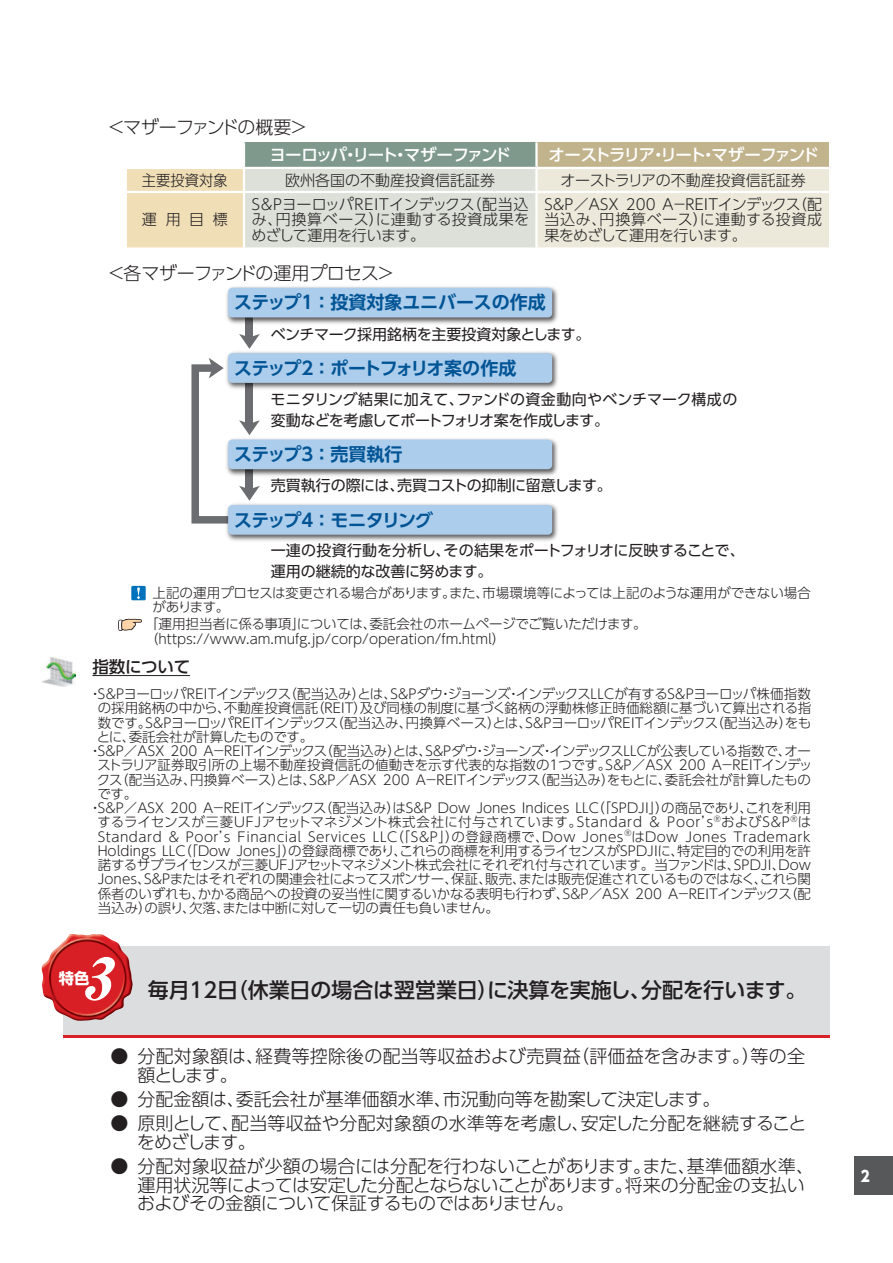
<style>
.page{position:relative;width:893px;height:1263px;background:#fff}
.page>*{position:absolute;margin:0;border:0;box-sizing:border-box;transform-origin:0 0}
.t1{font:italic 58.5px "Midashi Min Pr 5 MA31";color:#fff;scale:1.04 1}
.t2{font:500 21px "UD Shin Go Pro";letter-spacing:-.01em;color:#231f20}
.t3{font:300 18px/18.8px "UD Shin Go Pro";letter-spacing:-.005em;color:#231f20}
.t4{font:700 18px "UD Shin Go Pro De";letter-spacing:-.01em;color:#005495}
.t5{font:300 18px "UD Shin Go Pro";letter-spacing:-.04em;color:#231f20}
.t6{font:700 18px "UD Shin Go Pro De";letter-spacing:-.065em;color:#005495}
.t7{font:300 18px "UD Shin Go Pro";letter-spacing:-.05em;color:#231f20}
.t8{font:700 18px "UD Shin Go Pro De";letter-spacing:-.04em;color:#005495}
.t9{font:500 16.5px "UD Shin Go Pro";letter-spacing:-.1em;color:#fff}
.t10{font:500 16.5px "UD Shin Go Pro";letter-spacing:-.01em;color:#231f20}
.t11{font:700 15.3px "UD Shin Go Pro";color:#fff}
.t12{font:15px/21px "UD Shin Go Pro";letter-spacing:-.015em;color:#231f20}
.t13{font:300 15px/15.8px "UD Shin Go Pro";color:#231f20;text-align:justify}
.t14{font:300 15px "UD Shin Go Pro";color:#231f20;scale:.95 1}
.t15{font:800 15px "UD Shin Go Pro";color:#fff;scale:.9 1}
.t16{font:300 13.5px/14.2px "UD Shin Go Pro";letter-spacing:-.01em;color:#231f20}
.t17{font:300 13.5px "UD Shin Go Pro";letter-spacing:-.05em;color:#231f20}
.t18{font:300 13.5px "UD Shin Go Pro";letter-spacing:.035em;color:#231f20}
.t19{font:300 13.5px "UD Shin Go Pro";letter-spacing:-.075em;color:#231f20}
.t20{font:300 13.5px "UD Shin Go Pro";letter-spacing:.015em;color:#231f20}
.t21{font:300 13.5px "UD Shin Go Pro";letter-spacing:-.03em;color:#231f20}
</style>
<div class="page">
<div style="left:855px;top:1157px;width:38px;height:38px;background:#57585a"></div>
<div style="left:244px;top:142px;width:292px;height:26px;background:#7f9a8d"></div>
<div style="left:536px;top:142px;width:293px;height:26px;background:#c1b38c"></div>
<svg style="left:127px;top:169px;width:702px;height:78px;background:#e5e3d3"></svg>
<hr style="left:243px;top:142px;width:2px;height:25px;background:#fff">
<hr style="left:535px;top:142px;width:3px;height:25px;background:#fff">
<hr style="left:244px;top:167px;width:292px;height:2px;background:#fff">
<hr style="left:243px;top:169px;width:2px;height:22px;background:#fff">
<hr style="left:536px;top:167px;width:293px;height:2px;background:#fff">
<hr style="left:535px;top:169px;width:3px;height:22px;background:#fff">
<hr style="left:127px;top:191px;width:117px;height:2px;background:#fff">
<hr style="left:244px;top:191px;width:292px;height:2px;background:#fff">
<hr style="left:243px;top:193px;width:2px;height:54px;background:#fff">
<hr style="left:536px;top:191px;width:293px;height:2px;background:#fff">
<hr style="left:535px;top:193px;width:3px;height:54px;background:#fff">
<div style="left:246px;top:317px;width:7px;height:21px;background:#6c6d70"></div>
<svg style="left:239px;top:334px;width:21px;height:15px"></svg>
<svg style="left:191px;top:358px;width:69px;height:165px"></svg>
<img style="left:226px;top:286px;width:332px;height:40px">
<div style="left:228px;top:288px;width:324px;height:29px;background:#accdeb;border-radius:4px"></div>
<img style="left:224px;top:351px;width:334px;height:41px">
<div style="left:228px;top:353px;width:324px;height:30px;background:#accdeb;border-radius:4px"></div>
<img style="left:224px;top:435px;width:334px;height:43px">
<div style="left:228px;top:439px;width:324px;height:30px;background:#accdeb;border-radius:4px"></div>
<img style="left:224px;top:501px;width:334px;height:40px">
<div style="left:228px;top:505px;width:324px;height:30px;background:#accdeb;border-radius:4px"></div>
<div style="left:131px;top:586px;width:15px;height:14px;background:#0072bc"></div>
<svg style="left:137px;top:587px;width:3px;height:12px"></svg>
<svg style="left:117px;top:618px;width:26px;height:59px"></svg>
<img style="left:41px;top:657px;width:34px;height:29px">
<hr style="left:92px;top:675px;width:98px;height:1px;background:#231f20">
<div style="left:63px;top:946px;width:766px;height:92px;background:#dcdddf"></div>
<hr style="left:63px;top:1035px;width:766px;height:3px;background:#da2128">
<img style="left:41px;top:934px;width:92px;height:87px">
<h3 class="t7" style="left:107px;top:113px;width:202px">＜マザーファンドの概要＞</h3>
<p class="t9" style="left:270px;top:142px;width:243px">ヨーロッパ・リート・マザーファンド</p>
<p class="t9" style="left:548px;top:142px;width:272px">オーストラリア・リート・マザーファンド</p>
<p class="t14" style="left:142px;top:168px;width:92px">主要投資対象</p>
<p class="t13" style="left:285px;top:172px;width:211px">欧州各国の不動産投資信託証券</p>
<p class="t13" style="left:560px;top:172px;width:247px">オーストラリアの不動産投資信託証券</p>
<p class="t13" style="left:142px;top:211px;width:87px">運用目標</p>
<p class="t13" style="left:249px;top:196px;width:282px">Ｓ＆ＰヨーロッパＲＥＩＴインデックス（配当込み、円換算ベース）に連動する投資成果をめざして運用を行います。</p>
<p class="t13" style="left:541px;top:196px;width:283px">Ｓ＆Ｐ／ＡＳＸ 200 Ａ－ＲＥＩＴインデックス（配当込み、円換算ベース）に連動する投資成果をめざして運用を行います。</p>
<h3 class="t5" style="left:107px;top:258px;width:289px">＜各マザーファンドの運用プロセス＞</h3>
<h3 class="t4" style="left:234px;top:288px;width:313px">ステップ1 ：投資対象ユニバースの作成</h3>
<p class="t12" style="left:271px;top:323px;width:321px">ベンチマーク採用銘柄を主要投資対象とします。</p>
<h3 class="t6" style="left:234px;top:353px;width:284px">ステップ2 ：ポートフォリオ案の作成</h3>
<p class="t12" style="left:271px;top:388px;width:468px">モニタリング結果に加えて、ファンドの資金動向やベンチマーク構成の変動などを考慮してポートフォリオ案を作成します。</p>
<h3 class="t4" style="left:234px;top:440px;width:170px">ステップ3 ：売買執行</h3>
<p class="t12" style="left:271px;top:474px;width:343px">売買執行の際には、売買コストの抑制に留意します。</p>
<h3 class="t8" style="left:234px;top:505px;width:201px">ステップ4 ：モニタリング</h3>
<p class="t12" style="left:271px;top:540px;width:475px">一連の投資行動を分析し、その結果をポートフォリオに反映することで、運用の継続的な改善に努めます。</p>
<p class="t16" style="left:152px;top:585px;width:660px">上記の運用プロセスは変更される場合があります。また、市場環境等によっては上記のような運用ができない場合があります。</p>
<p class="t16" style="left:145px;top:616px;width:503px">「運用担当者に係る事項」については、委託会社のホームページでご覧いただけます。（https://www.am.mufg.jp/corp/operation/fm.html）</p>
<p class="t10" style="left:92px;top:653px;width:99px">指数について</p>
<p class="t17" style="left:88px;top:683px;width:724px">・Ｓ＆ＰヨーロッパＲＥＩＴインデックス（配当込み）とは、Ｓ＆Ｐダウ・ジョーンズ・インデックスLLCが有するＳ＆Ｐヨーロッパ株価指数</p>
<p class="t16" style="left:98px;top:700px;width:715px">の採用銘柄の中から、不動産投資信託（ＲＥＩＴ）及び同様の制度に基づく銘柄の浮動株修正時価総額に基づいて算出される指</p>
<p class="t19" style="left:98px;top:711px;width:715px">数です。Ｓ＆ＰヨーロッパＲＥＩＴインデックス（配当込み、円換算ベース）とは、Ｓ＆ＰヨーロッパＲＥＩＴインデックス（配当込み）をも</p>
<p class="t16" style="left:97px;top:729px;width:218px">とに、委託会社が計算したものです。</p>
<p class="t17" style="left:88px;top:740px;width:724px">・Ｓ＆Ｐ／ＡＳＸ 200 Ａ－ＲＥＩＴインデックス（配当込み）とは、Ｓ＆Ｐダウ・ジョーンズ・インデックスLLCが公表している指数で、オー</p>
<p class="t16" style="left:97px;top:757px;width:716px">ストラリア証券取引所の上場不動産投資信託の値動きを示す代表的な指数の１つです。Ｓ＆Ｐ／ＡＳＸ 200 Ａ－ＲＥＩＴインデッ</p>
<p class="t16" style="left:97px;top:772px;width:716px">クス（配当込み、円換算ベース）とは、Ｓ＆Ｐ／ＡＳＸ 200 Ａ－ＲＥＩＴインデックス（配当込み）をもとに、委託会社が計算したもの</p>
<p class="t16" style="left:97px;top:786px;width:41px">です。</p>
<p class="t16" style="left:88px;top:800px;width:724px">・Ｓ＆Ｐ／ＡＳＸ 200 Ａ－ＲＥＩＴインデックス（配当込み）はS&amp;P Dow Jones Indices LLC（「SPDJI」）の商品であり、これを利用</p>
<p class="t20" style="left:98px;top:811px;width:715px">するライセンスが三菱ＵＦＪアセットマネジメント株式会社に付与されています。Standard &amp; Poor’s<sup>®</sup>およびS&amp;P<sup>®</sup>は</p>
<p class="t18" style="left:98px;top:825px;width:715px">Standard &amp; Poor’s Financial Services LLC（「S&amp;P」）の登録商標で、Dow Jones<sup>®</sup>はDow Jones Trademark</p>
<p class="t16" style="left:98px;top:843px;width:715px">Holdings LLC（「Dow Jones」）の登録商標であり、これらの商標を利用するライセンスがSPDJIに、特定目的での利用を許</p>
<p class="t21" style="left:98px;top:854px;width:715px">諾するサブライセンスが三菱ＵＦＪアセットマネジメント株式会社にそれぞれ付与されています。当ファンドは、SPDJI、Dow</p>
<p class="t16" style="left:98px;top:871px;width:715px">Jones、S&amp;Pまたはそれぞれの関連会社によってスポンサー、保証、販売、または販売促進されているものではなく、これら関</p>
<p class="t16" style="left:98px;top:886px;width:715px">係者のいずれも、かかる商品への投資の妥当性に関するいかなる表明も行わず、Ｓ＆Ｐ／ＡＳＸ 200 Ａ－ＲＥＩＴインデックス（配</p>
<p class="t16" style="left:98px;top:900px;width:403px">当込み）の誤り、欠落、または中断に対して一切の責任も負いません。</p>
<h1 class="t1" style="left:80px;top:933px;width:49px">3</h1>
<p class="t11" style="left:59px;top:965px;width:32px">特色</p>
<h2 class="t2" style="left:148px;top:973px;width:660px">毎月12日（休業日の場合は翌営業日）に決算を実施し、分配を行います。</h2>
<h3 class="t3" style="left:137px;top:1046px;width:669px;text-indent:-27px">● 分配対象額は、経費等控除後の配当等収益および売買益（評価益を含みます。）等の全額とします。</h3>
<h3 class="t3" style="left:110px;top:1089px;width:611px">● 分配金額は、委託会社が基準価額水準、市況動向等を勘案して決定します。</h3>
<h3 class="t3" style="left:137px;top:1113px;width:671px;text-indent:-26px">● 原則として、配当等収益や分配対象額の水準等を考慮し、安定した分配を継続することをめざします。</h3>
<h3 class="t3" style="left:137px;top:1156px;width:678px;text-indent:-27px">● 分配対象収益が少額の場合には分配を行わないことがあります。また、基準価額水準、運用状況等によっては安定した分配とならないことがあります。将来の分配金の支払いおよびその金額について保証するものではありません。</h3>
<p class="t15" style="left:861px;top:1163px;width:11px">2</p>
</div>
